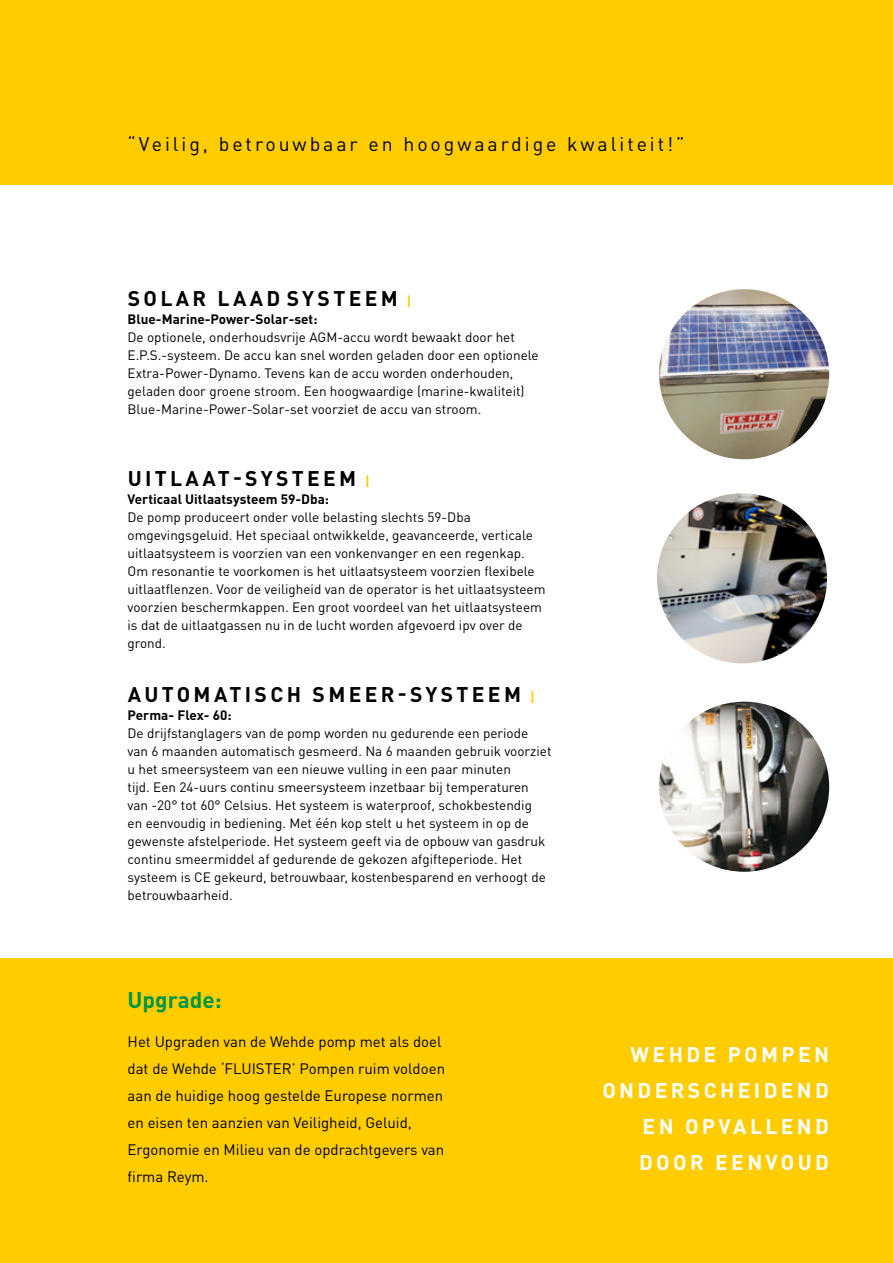
<style>
.page{position:relative;width:893px;height:1263px;background:#fff}
.page>*{position:absolute;margin:0;border:0;box-sizing:border-box;transform-origin:0 0}
.t1{font:700 22.5px "DIN Pro";color:#009641}
.t2{font:700 21px "DIN Pro";letter-spacing:.16em;color:#000}
.t3{font:700 21px/36px "DIN Pro";letter-spacing:.16em;color:#fff;text-align:right}
.t4{font:19.5px "DIN Pro";letter-spacing:.15em;color:#000}
.t5{font:15px/27px "DIN Pro";color:#000}
.t6{font:13.5px/18px "DIN Pro";color:#000}
.t7{font:700 13.5px "DIN Pro";color:#000}
.t8{font:700 13.5px "DIN Pro";color:#fc0}
</style>
<div class="page">
<div style="left:0;top:959px;width:893px;height:304px;background:#fc0"></div>
<div style="left:0;top:0;width:893px;height:185px;background:#fc0"></div>
<img style="left:657px;top:493px;width:170px;height:170px;border-radius:85px">
<img style="left:659px;top:702px;width:170px;height:170px;border-radius:85px">
<img style="left:659px;top:289px;width:170px;height:170px;border-radius:85px">
<h3 class="t4" style="left:128px;top:131px;width:559px">“Veilig, betrouwbaar en hoogwaardige kwaliteit!”</h3>
<h2 class="t2" style="left:128px;top:284px;width:33px">SOLAR</h2>
<h2 class="t2" style="left:218px;top:284px;width:16px">LAA</h2>
<h2 class="t2" style="left:267px;top:284px;width:84px">D SYSTEEM</h2>
<p class="t8" style="left:407px;top:292px;width:6px">|</p>
<p class="t7" style="left:128px;top:310px;width:191px">BLUE-MARINE-POWER-SOLAR-SET:</p>
<p class="t6" style="left:128px;top:328px;width:413px">De optionele, onderhoudsvrije AGM-accu wordt bewaakt door het E.P.S.-systeem. De accu kan snel worden geladen door een optionele Extra-Power-Dynamo. Tevens kan de accu worden onderhouden, geladen door groene stroom. Een hoogwaardige (marine-kwaliteit)<br>Blue-Marine-Power-Solar-set voorziet de accu van stroom.</p>
<h2 class="t2" style="left:128px;top:464px;width:16px">UITLAAT</h2>
<h2 class="t2" style="left:233px;top:464px;width:76px">-SYSTEEM</h2>
<p class="t8" style="left:365px;top:472px;width:6px">|</p>
<p class="t7" style="left:128px;top:490px;width:203px">VERTICAAL UITLAATSYSTEEM 59-DBA:</p>
<p class="t6" style="left:128px;top:508px;width:419px">De pomp produceert onder volle belasting slechts 59-Dba omgevingsgeluid. Het speciaal ontwikkelde, geavanceerde, verticale uitlaatsysteem is voorzien van een vonkenvanger en een regenkap.<br>Om resonantie te voorkomen is het uitlaatsysteem voorzien flexibele uitlaatflenzen. Voor de veiligheid van de operator is het uitlaatsysteem voorzien beschermkappen. Een groot voordeel van het uitlaatsysteem is dat de uitlaatgassen nu in de lucht worden afgevoerd ipv over de grond.</p>
<h2 class="t2" style="left:128px;top:680px;width:346px">AUTOMATISCH SMEER-SYSTEEM</h2>
<p class="t8" style="left:530px;top:688px;width:6px">|</p>
<p class="t7" style="left:128px;top:706px;width:105px">PERMA- FLEX- 60:</p>
<p class="t6" style="left:128px;top:724px;width:425px">De drijfstanglagers van de pomp worden nu gedurende een periode van 6 maanden automatisch gesmeerd. Na 6 maanden gebruik voorziet u het smeersysteem van een nieuwe vulling in een paar minuten<br>tijd. Een 24-uurs continu smeersysteem inzetbaar bij temperaturen van -20° tot 60° Celsius. Het systeem is waterproof, schokbestendig<br>en eenvoudig in bediening. Met één kop stelt u het systeem in op de gewenste afstelperiode. Het systeem geeft via de opbouw van gasdruk continu smeermiddel af gedurende de gekozen afgifteperiode. Het systeem is CE gekeurd, betrouwbaar, kostenbesparend en verhoogt de betrouwbaarheid.</p>
<h1 class="t1" style="left:128px;top:985px;width:96px">UPGRADE:</h1>
<p class="t5" style="left:128px;top:1027px;width:319px">Het Upgraden van de Wehde pomp met als doel dat de Wehde ‘FLUISTER’ Pompen ruim voldoen aan de huidige hoog gestelde Europese normen en eisen ten aanzien van Veiligheid, Geluid, Ergonomie en Milieu van de opdrachtgevers van firma Reym.</p>
<h2 class="t3" style="left:602px;top:1036px;width:228px">WEHDE POMPEN<br>ONDERSCHEIDEND<br>EN OPVALLE ND<br>DOOR EENVOUD</h2>
</div>
